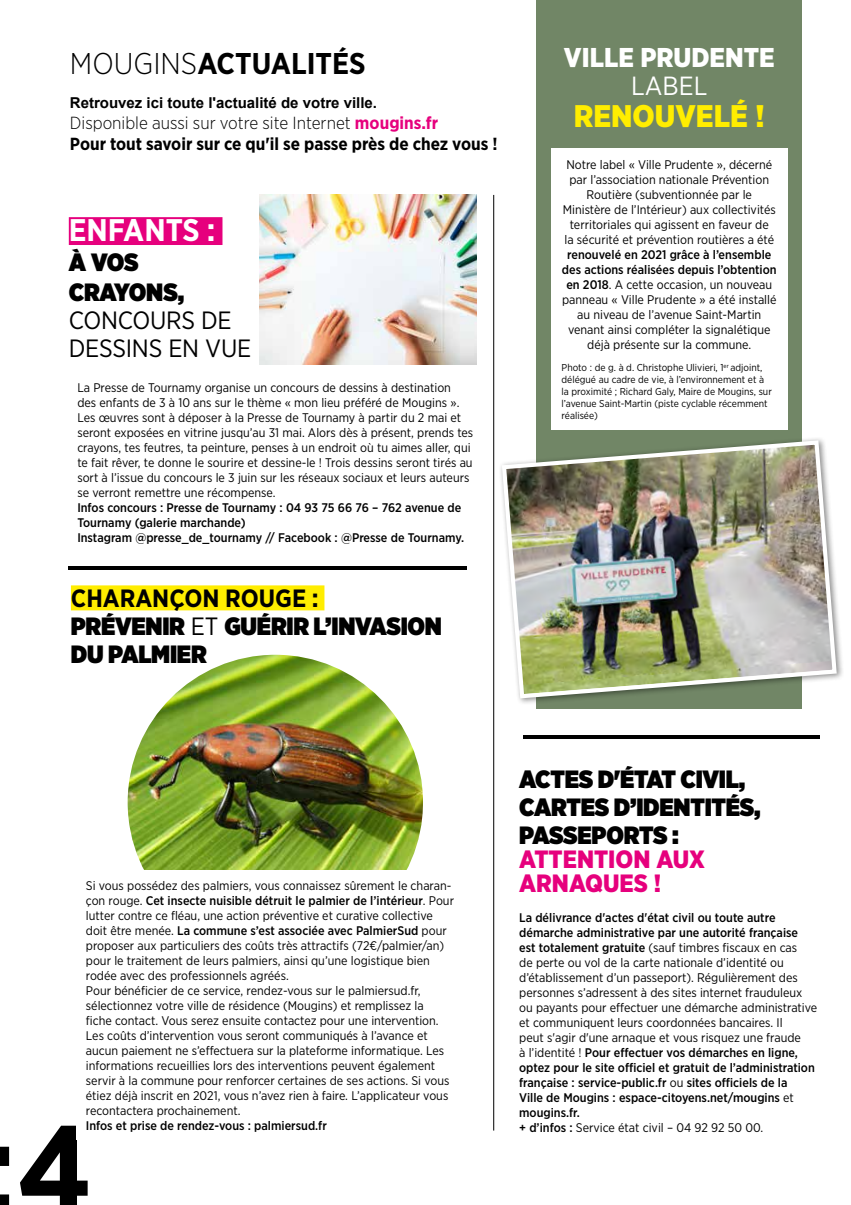
<style>
.page{position:relative;width:851px;height:1205px;background:#fff}
.page>*{position:absolute;margin:0;border:0;box-sizing:border-box;transform-origin:0 0}
.t1{font:700 125px "Gotham Narrow";color:#000}
.t2{font:900 31.25px "Gotham Narrow";color:#ffed00}
.t3{font:700 31.25px "Gotham Narrow";color:#fff}
.t4{font:700 30px "Gotham Narrow";color:#000}
.t5{font:900 27.25px "Gotham Narrow";color:#fff}
.t6{font:26.25px "Gotham Narrow";color:#fff}
.t7{font:900 25px/28px "Gotham Narrow";letter-spacing:-.01em;color:#000}
.t8{font:25px/28px "Gotham Narrow";letter-spacing:-.01em;color:#000}
.t9{font:900 25px/23.8px "Gotham Narrow";color:#e6007d}
.t10{font:700 17.5px/21px "Gotham Narrow";color:#000}
.t11{font:700 15px "Arial";color:#000}
.t12{font:12.5px/15px "Gotham Narrow";color:#000}
.t13{font:500 12.5px/15px "Gotham Narrow";color:#000}
.t14{font:10px/12px "Gotham Narrow";color:#000}
.s1{font-weight:300}
.s2{font-weight:500}
.s3{color:#e6007d}
.s4{font-weight:700}
.s5{font-weight:400}
</style>
<div class="page">
<div style="left:536px;top:0;width:266px;height:709px;background:#718666"></div>
<hr style="left:493px;top:195px;width:1px;height:935px;background:#000">
<div style="left:551px;top:148px;width:236px;height:282px;background:#fff"></div>
<hr style="left:523px;top:736px;width:296px;height:3px;background:#000">
<div style="left:498px;top:437px;width:346px;height:269px;background:#000;opacity:.45"></div>
<img style="left:499px;top:438px;width:339px;height:262px">
<div style="left:69px;top:217px;width:153px;height:28px;background:#e6007d"></div>
<hr style="left:69px;top:566px;width:398px;height:3px;background:#000">
<img style="left:260px;top:195px;width:216px;height:170px">
<img style="left:128px;top:655px;width:295px;height:295px;border-radius:148px">
<div style="left:76px;top:870px;width:388px;height:270px;background:#fff"></div>
<div style="left:71px;top:585px;width:253px;height:25px;background:#ffed00"></div>
<h3 class="t4" style="left:70px;top:45px;width:297px"><span class="s1">MOUGINS</span>ACTUALITÉS</h3>
<h3 class="t5" style="left:564px;top:39px;width:212px">VILLE PRUDENTE</h3>
<h3 class="t6" style="left:631px;top:70px;width:77px">LABEL</h3>
<h2 class="t2" style="left:573px;top:95px;width:192px">RENOUVELÉ !</h2>
<p class="t12" style="left:562px;top:157px;width:214px;text-align:center">Notre label « Ville Prudente », décerné par l’association nationale Prévention Routière (subventionnée par le Ministère de l’Intérieur) aux collectivités territoriales qui agissent en faveur de<br>la sécurité et prévention routières a été</p>
<p class="t12" style="left:562px;top:247px;width:216px;text-align:center"><span class="s2">renouvelé en 2021 grâce à l’ensemble des actions réalisées depuis l’obtention en 2018</span>. A cette occasion, un nouveau panneau « Ville Prudente » a été installé au niveau de l’avenue Saint-Martin venant ainsi compléter la signalétique déjà présente sur la commune.</p>
<p class="t14" style="left:561px;top:361px;width:212px">Photo : de g. à d. Christophe Ulivieri, 1<sup>er</sup> adjoint, délégué au cadre de vie, à l’environnement et à la proximité ; Richard Galy, Maire de Mougins, sur l’avenue Saint-Martin (piste cyclable récemment réalisée)</p>
<p class="t11" style="left:70px;top:92px;width:309px">Retrouvez ici toute l'actualité de votre ville.</p>
<h3 class="t10" style="left:70px;top:112px;width:429px"><span class="s1">Disponible aussi sur votre site Internet</span> <span class="s3">mougins.fr<br></span>Pour tout savoir sur ce qu'il se passe près de chez vous !</h3>
<h2 class="t3" style="left:69px;top:210px;width:148px">ENFANTS :</h2>
<h3 class="t7" style="left:69px;top:247px;width:117px;line-height:30px">À VOS<br>CRAYONS,</h3>
<h3 class="t8" style="left:69px;top:306px;width:184px">CONCOURS DE<br>DESSINS EN VUE</h3>
<p class="t12" style="left:77px;top:380px;width:397px">La Presse de Tournamy organise un concours de dessins à destination<br>des enfants de 3 à 10 ans sur le thème « mon lieu préféré de Mougins ».<br>Les œuvres sont à déposer à la Presse de Tournamy à partir du 2 mai et seront exposées en vitrine jusqu’au 31 mai. Alors dès à présent, prends tes crayons, tes feutres, ta peinture, penses à un endroit où tu aimes aller, qui te fait rêver, te donne le sourire et dessine-le ! Trois dessins seront tirés au sort à l’issue du concours le 3 juin sur les réseaux sociaux et leurs auteurs se verront remettre une récompense.</p>
<p class="t13" style="left:77px;top:500px;width:388px">Infos concours : Presse de Tournamy : 04 93 75 66 76 – 762 avenue de<br>Tournamy (galerie marchande)<br>Instagram @presse_de_tournamy // Facebook : @Presse de Tournamy.</p>
<h3 class="t7" style="left:71px;top:583px;width:372px"><span class="s4">CHARANÇON ROUGE :<br></span>PRÉVENIR <span class="s5">ET</span> GUÉRIR L’INVASION<br>DU PALMIER</h3>
<p class="t12" style="left:86px;top:878px;width:369px">Si vous possédez des palmiers, vous connaissez sûrement le charan&shy;çon rouge. <span class="s2">Cet insecte nuisible détruit le palmier de l’intérieur</span>. Pour lutter contre ce fléau, une action préventive et curative collective doit être menée. <span class="s2">La commune s’est associée avec PalmierSud</span> pour proposer aux particuliers des coûts très attractifs (72€/palmier/an) pour le traitement de leurs palmiers, ainsi qu’une logistique bien rodée avec des professionnels agréés.<br>Pour bénéficier de ce service, rendez-vous sur le palmiersud.fr, sélectionnez votre ville de résidence (Mougins) et remplissez la<br>fiche contact. Vous serez ensuite contactez pour une intervention.<br>Les coûts d’intervention vous seront communiqués à l’avance et aucun paiement ne s’effectuera sur la plateforme informatique. Les informations recueillies lors des interventions peuvent également servir à la commune pour renforcer certaines de ses actions. Si vous étiez déjà inscrit en 2021, vous n’avez rien à faire. L’applicateur vous recontactera prochainement.</p>
<p class="t13" style="left:86px;top:1118px;width:242px">Infos et prise de rendez-vous : palmiersud.fr</p>
<h1 class="t1" style="left:17px;top:1089px;width:77px">4</h1>
<h3 class="t7" style="left:519px;top:765px;width:243px">ACTES D'ÉTAT CIVIL,<br>CARTES D’IDENTITÉS,<br>PASSEPORTS :</h3>
<h3 class="t9" style="left:519px;top:847px;width:187px">ATTENTION AUX<br>ARNAQUES !</h3>
<p class="t12" style="left:519px;top:909px;width:299px"><span class="s2">La délivrance d'actes d'état civil ou toute autre démarche administrative par une autorité française est totalement gratuite</span> (sauf timbres fiscaux en cas<br>de perte ou vol de la carte nationale d’identité ou d’établissement d’un passeport). Régulièrement des personnes s’adressent à des sites internet frauduleux ou payants pour effectuer une démarche administrative et communiquent leurs coordonnées bancaires. Il<br>peut s'agir d'une arnaque et vous risquez une fraude<br>à l’identité ! <span class="s2">Pour effectuer vos démarches en ligne, optez pour le site officiel et gratuit de l’administration française : service-public.fr</span> ou <span class="s2">sites officiels de la<br>Ville de Mougins : espace-citoyens.net/mougins</span> et <span class="s2">mougins.fr.<br>+ d’infos :</span> Service état civil – 04 92 92 50 00.</p>
</div>
